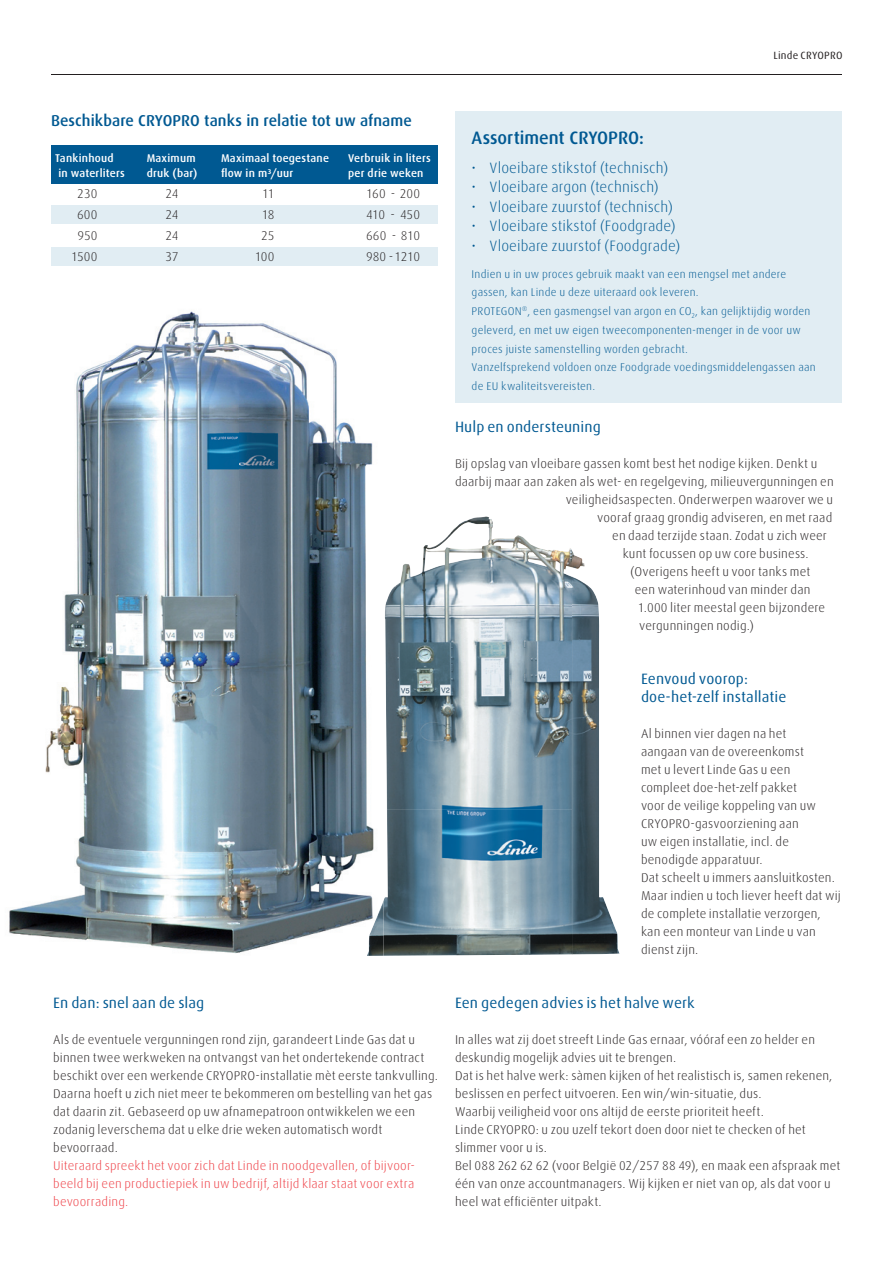
<style>
.page{position:relative;width:893px;height:1263px;background:#fff}
.page>*{position:absolute;margin:0;border:0;box-sizing:border-box;transform-origin:0 0}
.t1{font:500 18px "Linde Dax";color:#005992}
.t2{font:500 15.75px "Linde Dax";letter-spacing:.005em;color:#005992}
.t3{font:300 15px "Linde Dax";letter-spacing:.005em;color:#005992}
.t4{font:15px/18px "Linde Dax";letter-spacing:.005em;color:#005992}
.t5{font:300 12.75px/18px "Linde Dax";letter-spacing:.01em;color:#231f20}
.t6{font:300 12.75px/18px "Linde Dax";letter-spacing:.015em;color:#ee3a41;text-align:justify}
.t7{font:300 11.25px/18.8px "Linde Dax OT";letter-spacing:.015em;color:#005992}
.t8{font:500 11.25px "Linde Dax";letter-spacing:.02em;color:#fff}
.t9{font:10.5px "Linde Dax";letter-spacing:.02em;color:#231f20}
</style>
<div class="page">
<div style="left:51px;top:205px;width:387px;height:19px;background:#e1edf3"></div>
<div style="left:51px;top:146px;width:387px;height:38px;background:#005992"></div>
<div style="left:51px;top:247px;width:387px;height:19px;background:#e1edf3"></div>
<hr style="left:51px;top:74px;width:791px;height:1px;background:#231f20">
<div style="left:455px;top:111px;width:387px;height:292px;background:#e1edf3"></div>
<img style="left:385px;top:517px;width:187px;height:292px">
<img style="left:572px;top:551px;width:47px;height:403px">
<img style="left:383px;top:809px;width:189px;height:147px">
<img style="left:9px;top:311px;width:365px;height:642px">
<img style="left:367px;top:900px;width:16px;height:56px">
<p class="t9" style="left:773px;top:50px;width:71px">Linde CRYOPRO</p>
<p class="t2" style="left:51px;top:112px;width:362px">Beschikbare CRYOPRO tanks in relatie tot uw afname</p>
<p class="t8" style="left:55px;top:152px;width:60px">Tankinhoud</p>
<p class="t8" style="left:147px;top:152px;width:50px">Maximum</p>
<p class="t8" style="left:221px;top:152px;width:109px">Maximaal toegestane</p>
<p class="t8" style="left:348px;top:152px;width:84px">Verbruik in liters</p>
<p class="t8" style="left:58px;top:167px;width:68px">in waterliters</p>
<p class="t8" style="left:147px;top:167px;width:52px">druk (bar)</p>
<p class="t8" style="left:221px;top:167px;width:74px">flow in m³/uur</p>
<p class="t8" style="left:348px;top:167px;width:77px">per drie weken</p>
<p class="t5" style="left:77px;top:185px;width:22px">230</p>
<p class="t5" style="left:166px;top:185px;width:14px">24</p>
<p class="t5" style="left:262px;top:185px;width:14px">11</p>
<p class="t5" style="left:366px;top:185px;width:55px">160 - 200</p>
<p class="t5" style="left:77px;top:206px;width:22px">600</p>
<p class="t5" style="left:166px;top:206px;width:14px">24</p>
<p class="t5" style="left:262px;top:206px;width:14px">18</p>
<p class="t5" style="left:366px;top:206px;width:55px">410 - 450</p>
<p class="t5" style="left:77px;top:227px;width:22px">950</p>
<p class="t5" style="left:166px;top:227px;width:14px">24</p>
<p class="t5" style="left:261px;top:227px;width:15px">25</p>
<p class="t5" style="left:366px;top:227px;width:55px">660 - 810</p>
<p class="t5" style="left:71px;top:248px;width:28px">1500</p>
<p class="t5" style="left:165px;top:248px;width:15px">37</p>
<p class="t5" style="left:255px;top:248px;width:21px">100</p>
<p class="t5" style="left:366px;top:248px;width:55px">980 - 1210</p>
<p class="t4" style="left:53px;top:994px;width:153px">En dan: snel aan de slag</p>
<p class="t5" style="left:53px;top:1031px;width:386px">Als de eventuele vergunningen rond zijn, garandeert Linde Gas dat u binnen twee werkweken na ontvangst van het ondertekende contract beschikt over een werkende CRYOPRO-installatie mèt eerste tankvulling.<br>Daarna hoeft u zich niet meer te bekommeren om bestelling van het gas dat daarin zit. Gebaseerd op uw afnamepatroon ontwikkelen we een zodanig leverschema dat u elke drie weken automatisch wordt bevoorraad.</p>
<p class="t6" style="left:53px;top:1157px;width:363px">Uiteraard spreekt het voor zich dat Linde in noodgevallen, of bijvoor&shy;beeld bij een productiepiek in uw bedrijf, altijd klaar staat voor extra bevoorrading.</p>
<h1 class="t1" style="left:472px;top:128px;width:174px">Assortiment CRYOPRO:</h1>
<p class="t3" style="left:472px;top:159px;width:198px">• Vloeibare stikstof (technisch)</p>
<p class="t3" style="left:472px;top:179px;width:189px">• Vloeibare argon (technisch)</p>
<p class="t3" style="left:472px;top:198px;width:203px">• Vloeibare zuurstof (technisch)</p>
<p class="t3" style="left:472px;top:218px;width:206px">• Vloeibare stikstof (Foodgrade)</p>
<p class="t3" style="left:472px;top:237px;width:210px">• Vloeibare zuurstof (Foodgrade)</p>
<p class="t7" style="left:472px;top:264px;width:346px">Indien u in uw proces gebruik maakt van een mengsel met andere gassen, kan Linde u deze uiteraard ook leveren.<br>PROTEGON<sup>®</sup>, een gasmengsel van argon en CO<sub>2</sub>, kan gelijktijdig worden geleverd, en met uw eigen tweecomponenten-menger in de voor uw proces juiste samenstelling worden gebracht.<br>Vanzelfsprekend voldoen onze Foodgrade voedingsmiddelengassen aan de EU kwaliteitsvereisten.</p>
<p class="t4" style="left:455px;top:418px;width:147px">Hulp en ondersteuning</p>
<p class="t5" style="left:455px;top:455px;width:364px">Bij opslag van vloeibare gassen komt best het nodige kijken. Denkt u</p>
<p class="t5" style="left:455px;top:473px;width:380px">daarbij maar aan zaken als wet- en regelgeving, milieuvergunningen en</p>
<p class="t5" style="left:566px;top:491px;width:269px">veiligheidsaspecten. Onderwerpen waarover we u</p>
<p class="t5" style="left:597px;top:509px;width:237px">vooraf graag grondig adviseren, en met raad</p>
<p class="t5" style="left:612px;top:527px;width:216px">en daad terzijde staan. Zodat u zich weer</p>
<p class="t5" style="left:623px;top:545px;width:188px">kunt focussen op uw core business.</p>
<p class="t5" style="left:630px;top:563px;width:182px">(Overigens heeft u voor tanks met</p>
<p class="t5" style="left:635px;top:581px;width:177px">een waterinhoud van minder dan</p>
<p class="t5" style="left:638px;top:599px;width:189px">1.000 liter meestal geen bijzondere</p>
<p class="t5" style="left:639px;top:617px;width:116px">vergunningen nodig.)</p>
<p class="t4" style="left:641px;top:670px;width:147px">Eenvoud voorop: doe-het-zelf installatie</p>
<p class="t5" style="left:641px;top:725px;width:201px">Al binnen vier dagen na het<br>aangaan van de overeenkomst<br>met u levert Linde Gas u een compleet doe-het-zelf pakket<br>voor de veilige koppeling van uw<br>CRYOPRO-gasvoorziening aan<br>uw eigen installatie, incl. de benodigde apparatuur.<br>Dat scheelt u immers aansluitkosten.<br>Maar indien u toch liever heeft dat wij de complete installatie verzorgen, kan een monteur van Linde u van dienst zijn.</p>
<p class="t4" style="left:455px;top:994px;width:241px">Een gedegen advies is het halve werk</p>
<p class="t5" style="left:455px;top:1031px;width:387px">In alles wat zij doet streeft Linde Gas ernaar, vóóraf een zo helder en deskundig mogelijk advies uit te brengen.<br>Dat is het halve werk: sàmen kijken of het realistisch is, samen rekenen, beslissen en perfect uitvoeren. Een win/win-situatie, dus.<br>Waarbij veiligheid voor ons altijd de eerste prioriteit heeft.<br>Linde CRYOPRO: u zou uzelf tekort doen door niet te checken of het slimmer voor u is.<br>Bel 088 262 62 62 (voor België 02/257 88 49), en maak een afspraak met één van onze accountmanagers. Wij kijken er niet van op, als dat voor u heel wat efficiënter uitpakt.</p>
</div>
